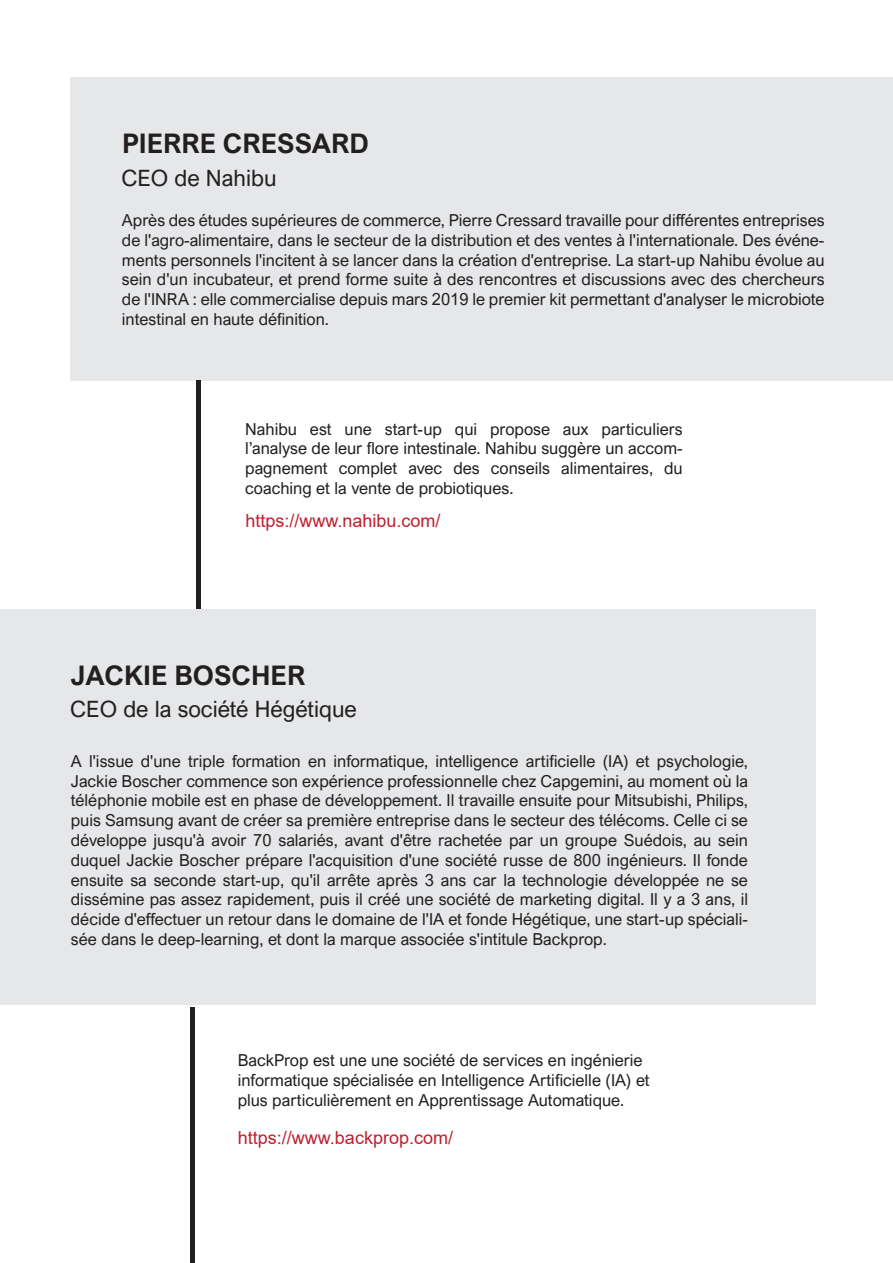
<style>
.page{position:relative;width:893px;height:1263px;background:#fff}
.page>*{position:absolute;margin:0;border:0;box-sizing:border-box;transform-origin:0 0}
.t1{font:700 27px "Arial Nova";color:#231f20}
.t2{font:22.5px "Arial Nova";color:#231f20}
.t3{font:18px "Arial";color:#bf1f2e}
.t4{font:16.5px/19.8px "Arial Nova";color:#231f20;text-align:justify}
</style>
<div class="page">
<div style="left:71px;top:78px;width:822px;height:303px;background:#e6e7e9"></div>
<hr style="left:196px;top:380px;width:4px;height:228px;background:#231f20">
<div style="left:0;top:609px;width:815px;height:396px;background:#e6e7e9"></div>
<div style="left:190px;top:1007px;width:5px;height:256px;background:#231f20"></div>
<h1 class="t1" style="left:122px;top:128px;width:248px">PIERRE CRESSARD</h1>
<h2 class="t2" style="left:121px;top:165px;width:157px">CEO de Nahibu</h2>
<p class="t4" style="left:122px;top:210px;width:704px">Après des études supérieures de commerce, Pierre Cressard travaille pour différentes entreprises de l'agro-alimentaire, dans le secteur de la distribution et des ventes à l'internationale. Des événe&shy;ments personnels l'incitent à se lancer dans la création d'entreprise. La start-up Nahibu évolue au sein d'un incubateur, et prend forme suite à des rencontres et discussions avec des chercheurs de l'INRA : elle commercialise depuis mars 2019 le premier kit permettant d'analyser le microbiote intestinal en haute définition.</p>
<p class="t4" style="left:245px;top:419px;width:439px">Nahibu est une start-up qui propose aux particuliers l’analyse de leur flore intestinale. Nahibu suggère un accom&shy;pagnement complet avec des conseils alimentaires, du coaching et la vente de probiotiques.</p>
<p class="t3" style="left:245px;top:508px;width:197px">https://www.nahibu.com/</p>
<h1 class="t1" style="left:71px;top:660px;width:236px">JACKIE BOSCHER</h1>
<h2 class="t2" style="left:70px;top:696px;width:288px">CEO de la société Hégétique</h2>
<p class="t4" style="left:71px;top:751px;width:679px">A l'issue d'une triple formation en informatique, intelligence artificielle (IA) et psychologie, Jackie Boscher commence son expérience professionnelle chez Capgemini, au moment où la téléphonie mobile est en phase de développement. Il travaille ensuite pour Mitsubishi, Philips, puis Samsung avant de créer sa première entreprise dans le secteur des télécoms. Celle ci se développe jusqu'à avoir 70 salariés, avant d'être rachetée par un groupe Suédois, au sein duquel Jackie Boscher prépare l'acquisition d'une société russe de 800 ingénieurs. Il fonde ensuite sa seconde start-up, qu'il arrête après 3 ans car la technologie développée ne se dissémine pas assez rapidement, puis il créé une société de marketing digital. Il y a 3 ans, il décide d'effectuer un retour dans le domaine de l'IA et fonde Hégétique, une start-up spéciali&shy;sée dans le deep-learning, et dont la marque associée s'intitule Backprop.</p>
<p class="t4" style="left:238px;top:1050px;width:413px;text-align:left">BackProp est une une société de services en ingénierie informatique spécialisée en Intelligence Artificielle (IA) et plus particulièrement en Apprentissage Automatique.</p>
<p class="t3" style="left:238px;top:1125px;width:217px">https://www.backprop.com/</p>
</div>
